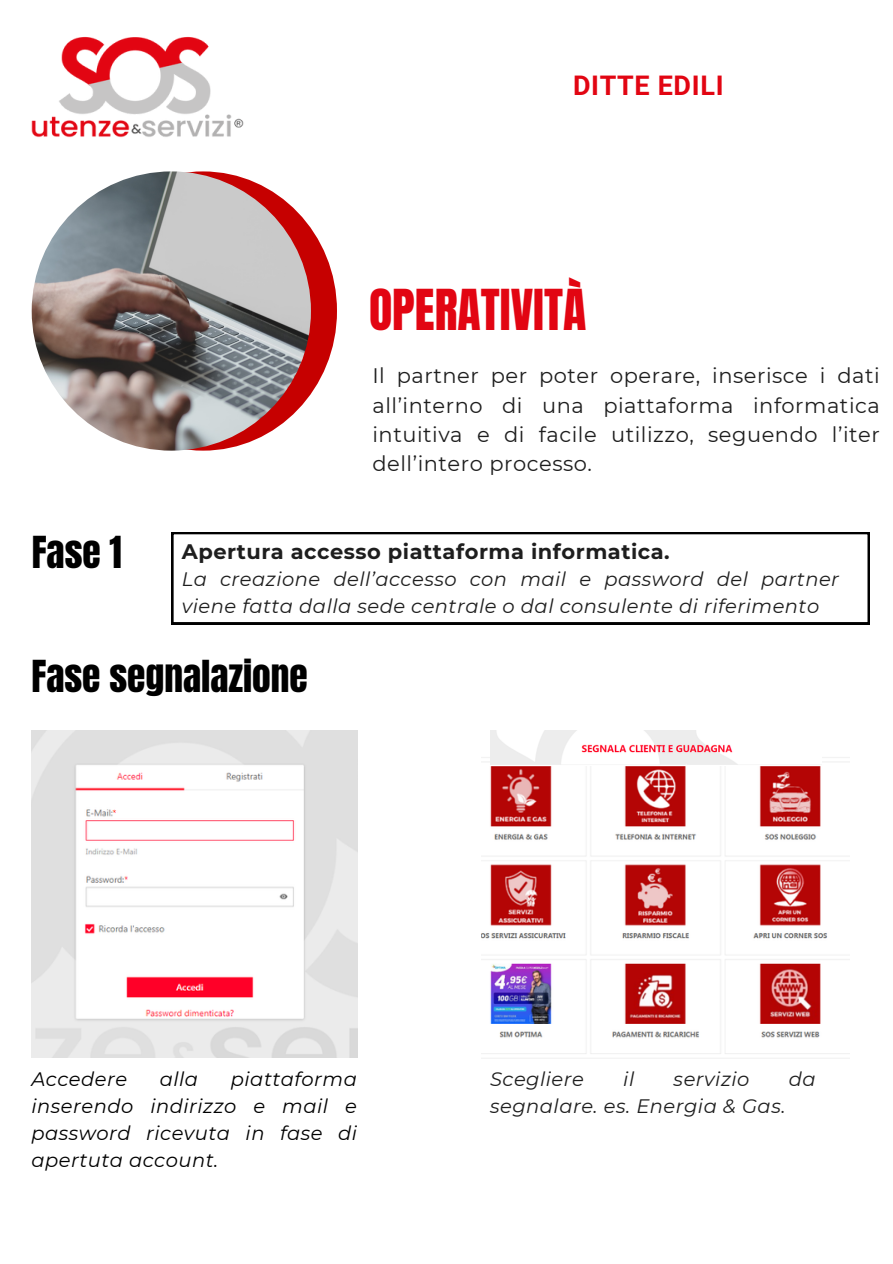
<style>
.page{position:relative;width:893px;height:1264px;background:#fff}
.page>*{position:absolute;margin:0;border:0;box-sizing:border-box;transform-origin:0 0}
.t1{font:48px "Anton";color:#e20512}
.t2{font:37.5px "Anton";color:#000}
.t3{font:700 27px "Roboto";letter-spacing:.025em;color:#e20512}
.t4{font:21px/29.2px "Montserrat";letter-spacing:.025em;color:#1e1e1e;text-align:justify}
.t5{font:700 21px "Montserrat";letter-spacing:.025em;color:#1e1e1e}
.t6{font:italic 19.5px/27px "Montserrat";letter-spacing:.025em;color:#1e1e1e}
.t7{font:italic 19.5px/27px "Montserrat";letter-spacing:.025em;color:#000;text-align:justify}
</style>
<div class="page">
<div style="left:69px;top:171px;width:268px;height:279px;background:#c60000;border-radius:50%"></div>
<img style="left:32px;top:171px;width:279px;height:279px;border-radius:50%">
<img style="left:31px;top:37px;width:213px;height:101px">
<svg style="left:171px;top:532px;width:698px;height:92px"></svg>
<img style="left:31px;top:730px;width:326px;height:327px">
<img style="left:481px;top:757px;width:368px;height:297px">
<img style="left:490px;top:730px;width:331px;height:35px">
<p class="t3" style="left:573px;top:70px;width:152px">DITTE EDILI</p>
<p class="t1" style="left:369px;top:275px;width:219px">OPERATIVITÀ</p>
<p class="t4" style="left:372px;top:361px;width:509px">Il partner per poter operare, inserisce i dati all’interno di una piattaforma informatica intuitiva e di facile utilizzo, seguendo l’iter dell’intero processo.</p>
<p class="t2" style="left:32px;top:525px;width:92px">Fase 1</p>
<p class="t5" style="left:182px;top:538px;width:489px">Apertura accesso piattaforma informatica.</p>
<p class="t6" style="left:182px;top:565px;width:658px">La creazione dell’accesso con mail e password del partner viene fatta dalla sede centrale o dal consulente di riferimento</p>
<p class="t2" style="left:31px;top:649px;width:278px">Fase segnalazione</p>
<p class="t7" style="left:31px;top:1065px;width:327px;text-indent:199px">piattaforma inserendo indirizzo e mail e password ricevuta in fase di apertuta account.</p>
<p class="t6" style="left:490px;top:1065px;width:95px">Scegliere</p>
<p class="t6" style="left:623px;top:1065px;width:12px">il</p>
<p class="t6" style="left:673px;top:1065px;width:77px">servizio</p>
<p class="t6" style="left:788px;top:1065px;width:28px">da</p>
<p class="t7" style="left:31px;top:1065px;width:97px">Accedere</p>
<p class="t7" style="left:160px;top:1065px;width:40px">alla</p>
<p class="t6" style="left:490px;top:1092px;width:297px">segnalare. es. Energia &amp; Gas.</p>
</div>
